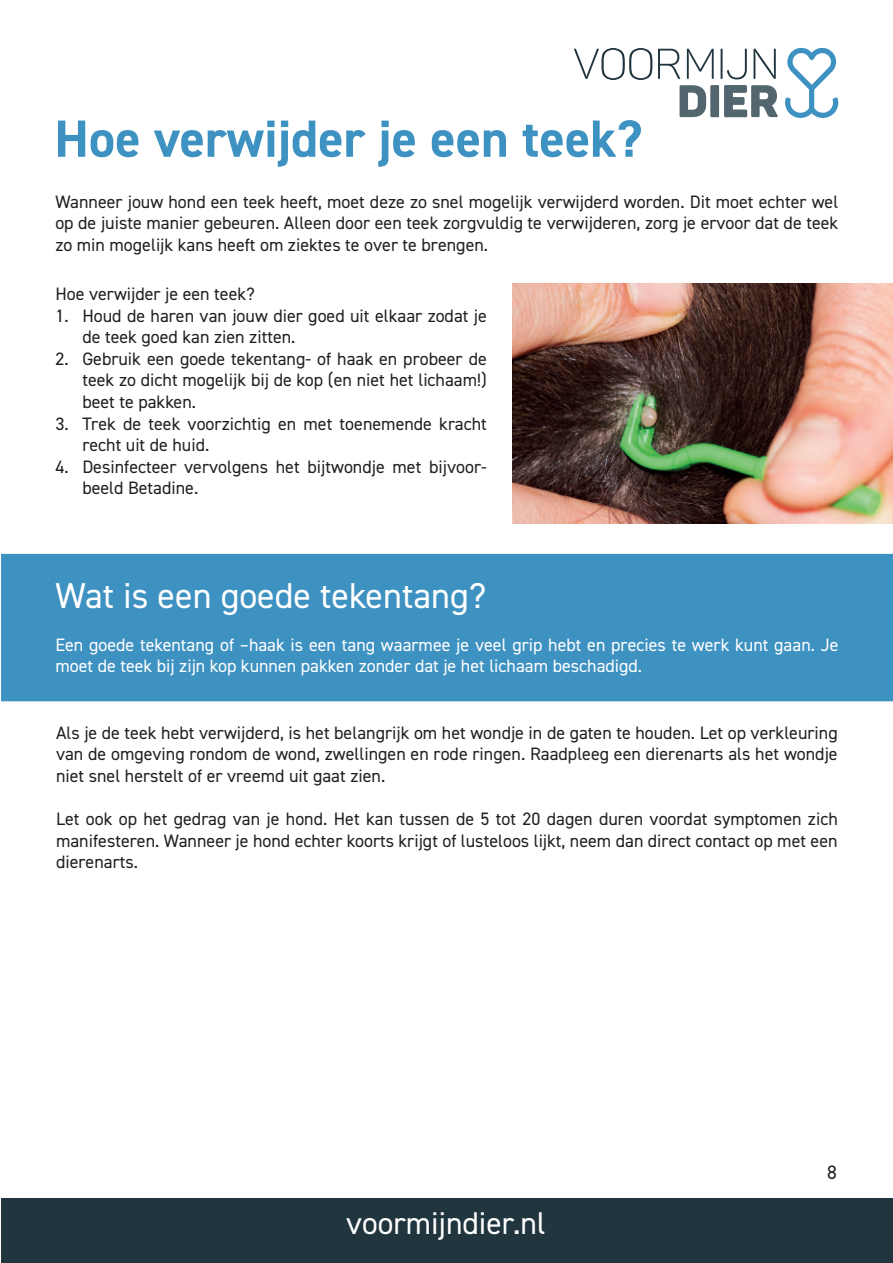
<style>
.page{position:relative;width:893px;height:1263px;background:#fff}
.page>*{position:absolute;margin:0;border:0;box-sizing:border-box;transform-origin:0 0}
.t1{font:700 52.5px "DIN2014";color:#3e92c2}
.t2{font:36px "DIN2014";color:#fff}
.t3{font:31.5px "DIN2014";color:#fff}
.t4{font:19.5px "DIN2014";color:#231f20}
.t5{font:18px/21.6px "DIN2014";color:#231f20;text-align:justify}
.t6{font:18px/21.6px "DIN2014";color:#fff}
</style>
<div class="page">
<div style="left:1px;top:1198px;width:892px;height:65px;background:#21353f"></div>
<svg style="left:785px;top:48px;width:53px;height:70px"></svg>
<svg style="left:658px;top:49px;width:22px;height:30px"></svg>
<svg style="left:687px;top:49px;width:27px;height:30px"></svg>
<hr style="left:721px;top:49px;width:1px;height:30px;background:#21353f">
<svg style="left:727px;top:49px;width:20px;height:30px"></svg>
<svg style="left:753px;top:49px;width:23px;height:30px"></svg>
<svg style="left:680px;top:85px;width:26px;height:32px"></svg>
<div style="left:711px;top:85px;width:8px;height:32px;background:#53656e;border-radius:2px"></div>
<svg style="left:724px;top:85px;width:54px;height:32px"></svg>
<svg style="left:574px;top:48px;width:78px;height:32px"></svg>
<div style="left:2px;top:555px;width:890px;height:145px;background:#3e92c2"></div>
<div style="left:1px;top:554px;width:892px;height:147px;border:2px solid #3e92c2"></div>
<img style="left:512px;top:284px;width:381px;height:239px">
<h1 class="t1" style="left:54px;top:104px;width:589px">Hoe verwijder je een teek?</h1>
<p class="t5" style="left:55px;top:190px;width:784px">Wanneer jouw hond een teek heeft, moet deze zo snel mogelijk verwijderd worden. Dit moet echter wel op de juiste manier gebeuren. Alleen door een teek zorgvuldig te verwijderen, zorg je ervoor dat de teek zo min mogelijk kans heeft om ziektes te over te brengen.</p>
<p class="t5" style="left:55px;top:283px;width:201px">Hoe verwijder je een teek?</p>
<p class="t5" style="left:82px;top:304px;width:406px;text-indent:-27px">1. Houd de haren van jouw dier goed uit elkaar zodat je de teek goed kan zien zitten.</p>
<p class="t5" style="left:82px;top:347px;width:406px;text-indent:-27px">2. Gebruik een goede tekentang- of haak en probeer de teek zo dicht mogelijk bij de kop (en niet het lichaam!) beet te pakken.</p>
<p class="t5" style="left:82px;top:412px;width:406px;text-indent:-27px">3. Trek de teek voorzichtig en met toenemende kracht recht uit de huid.</p>
<p class="t5" style="left:82px;top:455px;width:406px;text-indent:-27px">4. Desinfecteer vervolgens het bijtwondje met bijvoor&shy;beeld Betadine.</p>
<h2 class="t2" style="left:55px;top:573px;width:432px">Wat is een goede tekentang?</h2>
<p class="t6" style="left:55px;top:633px;width:785px">Een goede tekentang of –haak is een tang waarmee je veel grip hebt en precies te werk kunt gaan. Je moet de teek bij zijn kop kunnen pakken zonder dat je het lichaam beschadigd.</p>
<p class="t5" style="left:56px;top:721px;width:783px">Als je de teek hebt verwijderd, is het belangrijk om het wondje in de gaten te houden. Let op verkleuring van de omgeving rondom de wond, zwellingen en rode ringen. Raadpleeg een dierenarts als het wondje niet snel herstelt of er vreemd uit gaat zien.</p>
<p class="t5" style="left:56px;top:808px;width:783px">Let ook op het gedrag van je hond. Het kan tussen de 5 tot 20 dagen duren voordat symptomen zich manifesteren. Wanneer je hond echter koorts krijgt of lusteloos lijkt, neem dan direct contact op met een dierenarts.</p>
<h3 class="t3" style="left:346px;top:1203px;width:201px">voormijndier.nl</h3>
<p class="t4" style="left:827px;top:1160px;width:11px">8</p>
</div>
